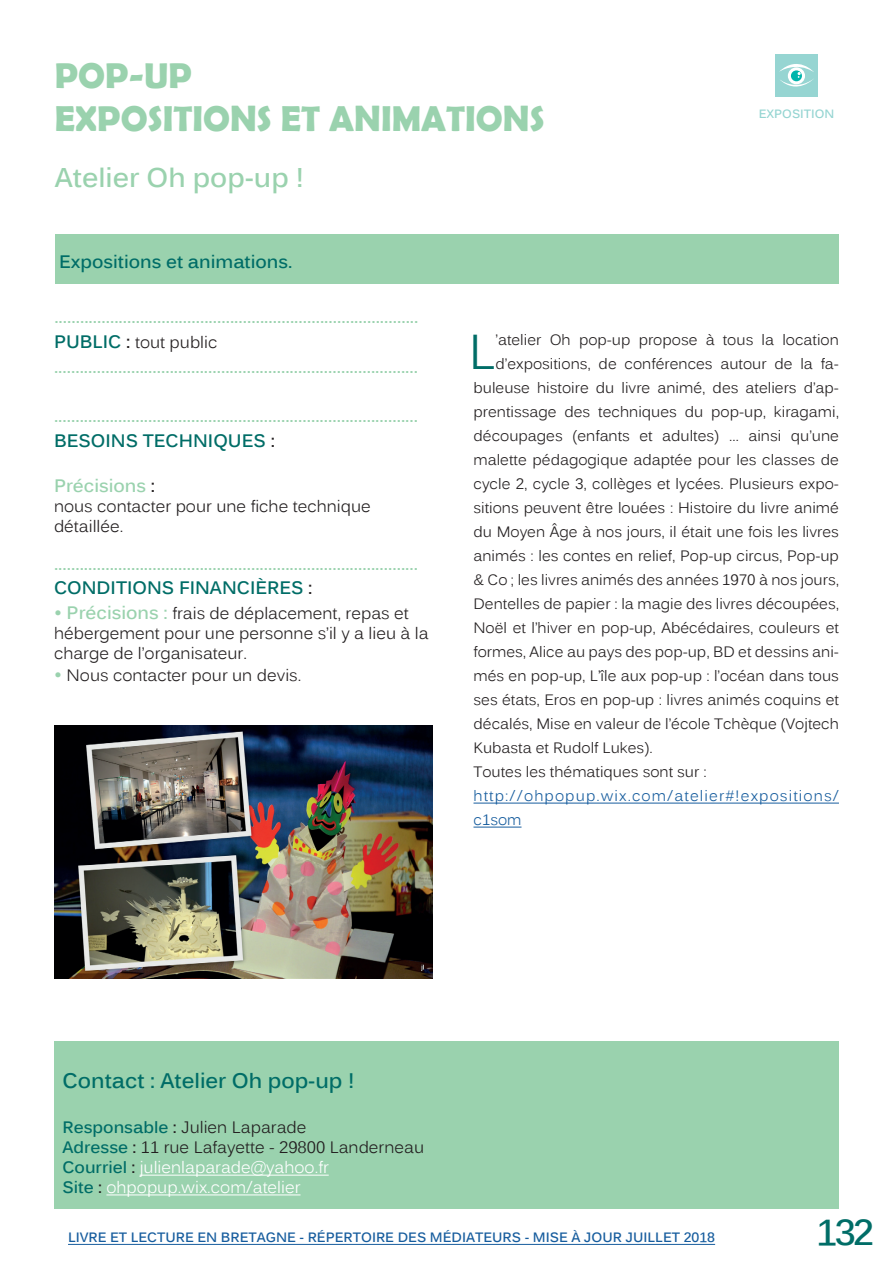
<style>
.page{position:relative;width:893px;height:1263px;background:#fff}
.page>*{position:absolute;margin:0;border:0;box-sizing:border-box;transform-origin:0 0}
.t1{font:48.75px "Kalinga";color:#006d67}
.t2{font:700 36px/43.2px "Berlin Sans FB Demi";color:#9ad2ae}
.t3{font:700 36px "Kalinga";color:#006d67}
.t4{font:700 27px "Kalinga";color:#9ad2ae}
.t5{font:700 21px "Kalinga";color:#006d67}
.t6{font:700 18px "Kalinga";color:#9ad2ae}
.t7{font:700 18px "Kalinga";color:#006d67}
.t8{font:16.5px/19.8px "Kalinga";color:#231f20}
.t9{font:16.5px/19.8px "Kalinga";color:#fff}
.t10{font:15px "Kalinga";color:#231f20}
.t11{font:15px/24px "Kalinga";letter-spacing:.07em;color:#175d9e}
.t12{font:700 13.5px "Kalinga";color:#175d9e}
.t13{font:700 12px "Kalinga";color:#96d5d2}
.s1{font-weight:700;font-size:18px;color:#006d67}
.s2{font-weight:700;font-size:18px}
.s3{color:#231f20}
.s4{font-weight:700;font-size:18px;color:#9ad2ae}
.s5{font-weight:700;color:#006d67}
.s6{font-weight:700;color:#231f20}
</style>
<div class="page">
<hr style="left:68px;top:1244px;width:647px;height:1px;background:#175d9e">
<div style="left:55px;top:235px;width:783px;height:49px;background:#9ad2ae"></div>
<hr style="left:473px;top:803px;width:366px;height:1px;background:#175d9e">
<hr style="left:473px;top:827px;width:48px;height:1px;background:#175d9e">
<div style="left:54px;top:1042px;width:785px;height:167px;background:#9ad2ae"></div>
<hr style="left:140px;top:1175px;width:189px;height:1px;background:#fff">
<hr style="left:106px;top:1195px;width:194px;height:1px;background:#fff">
<div style="left:775px;top:54px;width:43px;height:42px;background:#96d5d2"></div>
<svg style="left:779px;top:64px;width:35px;height:23px"></svg>
<img style="left:54px;top:725px;width:379px;height:253px">
<h2 class="t2" style="left:55px;top:53px;width:491px">POP-UP<br>EXPOSITIONS ET ANIMATIONS</h2>
<h3 class="t4" style="left:55px;top:159px;width:251px">Atelier Oh pop-up !</h3>
<p class="t7" style="left:59px;top:250px;width:235px">Expositions et animations.</p>
<p class="t6" style="left:54px;top:305px;width:366px">.....................................................................................</p>
<p class="t13" style="left:759px;top:106px;width:77px">EXPOSITION</p>
<p class="t8" style="left:54px;top:334px;width:165px"><span class="s1">PUBLIC</span> <span class="s2">:</span> tout public</p>
<p class="t6" style="left:54px;top:354px;width:366px">.....................................................................................</p>
<p class="t6" style="left:54px;top:404px;width:366px">.....................................................................................</p>
<p class="t7" style="left:54px;top:429px;width:222px">BESOINS TECHNIQUES <span class="s3">:</span></p>
<p class="t6" style="left:54px;top:474px;width:103px">Précisions <span class="s3">:</span></p>
<p class="t8" style="left:54px;top:498px;width:318px">nous contacter pour une fiche technique détaillée.</p>
<p class="t6" style="left:54px;top:551px;width:366px">.....................................................................................</p>
<p class="t7" style="left:54px;top:576px;width:260px">CONDITIONS FINANCIÈRES <span class="s3">:</span></p>
<p class="t8" style="left:54px;top:605px;width:376px"><span class="s4">• Précisions :</span> frais de déplacement, repas et hébergement pour une personne s’il y a lieu à la charge de l’organisateur.</p>
<p class="t8" style="left:54px;top:666px;width:249px"><span class="s4">•</span> Nous contacter pour un devis.</p>
<h1 class="t1" style="left:469px;top:320px;width:28px">L</h1>
<p class="t10" style="left:496px;top:330px;width:345px">’atelier Oh pop-up propose à tous la location</p>
<p class="t10" style="left:496px;top:354px;width:345px">d’expositions, de conférences autour de la fa-</p>
<p class="t10" style="left:473px;top:378px;width:367px">buleuse histoire du livre animé, des ateliers d’ap-</p>
<p class="t10" style="left:473px;top:402px;width:367px">prentissage des techniques du pop-up, kiragami,</p>
<p class="t10" style="left:473px;top:426px;width:367px">découpages (enfants et adultes) … ainsi qu’une</p>
<p class="t10" style="left:473px;top:450px;width:367px">malette pédagogique adaptée pour les classes de</p>
<p class="t10" style="left:473px;top:474px;width:367px">cycle 2, cycle 3, collèges et lycées. Plusieurs expo-</p>
<p class="t10" style="left:473px;top:498px;width:367px">sitions peuvent être louées : Histoire du livre animé</p>
<p class="t10" style="left:473px;top:522px;width:367px">du Moyen Âge à nos jours, il était une fois les livres</p>
<p class="t10" style="left:473px;top:546px;width:367px">animés : les contes en relief, Pop-up circus, Pop-up</p>
<p class="t10" style="left:473px;top:570px;width:367px">&amp; Co ; les livres animés des années 1970 à nos jours,</p>
<p class="t10" style="left:473px;top:594px;width:367px">Dentelles de papier : la magie des livres découpées,</p>
<p class="t10" style="left:473px;top:618px;width:367px">Noël et l’hiver en pop-up, Abécédaires, couleurs et</p>
<p class="t10" style="left:473px;top:642px;width:367px">formes, Alice au pays des pop-up, BD et dessins ani-</p>
<p class="t10" style="left:473px;top:666px;width:367px">més en pop-up, L’île aux pop-up : l’océan dans tous</p>
<p class="t10" style="left:473px;top:690px;width:367px">ses états, Eros en pop-up : livres animés coquins et</p>
<p class="t10" style="left:473px;top:714px;width:367px">décalés, Mise en valeur de l’école Tchèque (Vojtech</p>
<p class="t10" style="left:473px;top:738px;width:181px">Kubasta et Rudolf Lukes).</p>
<p class="t10" style="left:473px;top:762px;width:235px">Toutes les thématiques sont sur :</p>
<p class="t11" style="left:473px;top:785px;width:367px">http://ohpopup.wix.com/atelier#!expositions/ c1som</p>
<h3 class="t5" style="left:63px;top:1067px;width:293px">Contact : Atelier Oh pop-up !</h3>
<p class="t9" style="left:63px;top:1119px;width:363px"><span class="s5">Responsable</span> <span class="s6">:</span> <span class="s3">Julien Laparade<br></span><span class="s5">Adresse</span> <span class="s6">:</span> <span class="s3">11 rue Lafayette - 29800 Landerneau </span><span class="s5">Courriel</span> <span class="s6">:</span> julienlaparade@yahoo.fr<br><span class="s5">Site</span> <span class="s6">:</span> ohpopup.wix.com/atelier</p>
<p class="t12" style="left:68px;top:1229px;width:649px">LIVRE ET LECTURE EN BRETAGNE - RÉPERTOIRE DES MÉDIATEURS - MISE À JOUR JUILLET 2018</p>
<h2 class="t3" style="left:816px;top:1208px;width:59px">132</h2>
</div>
